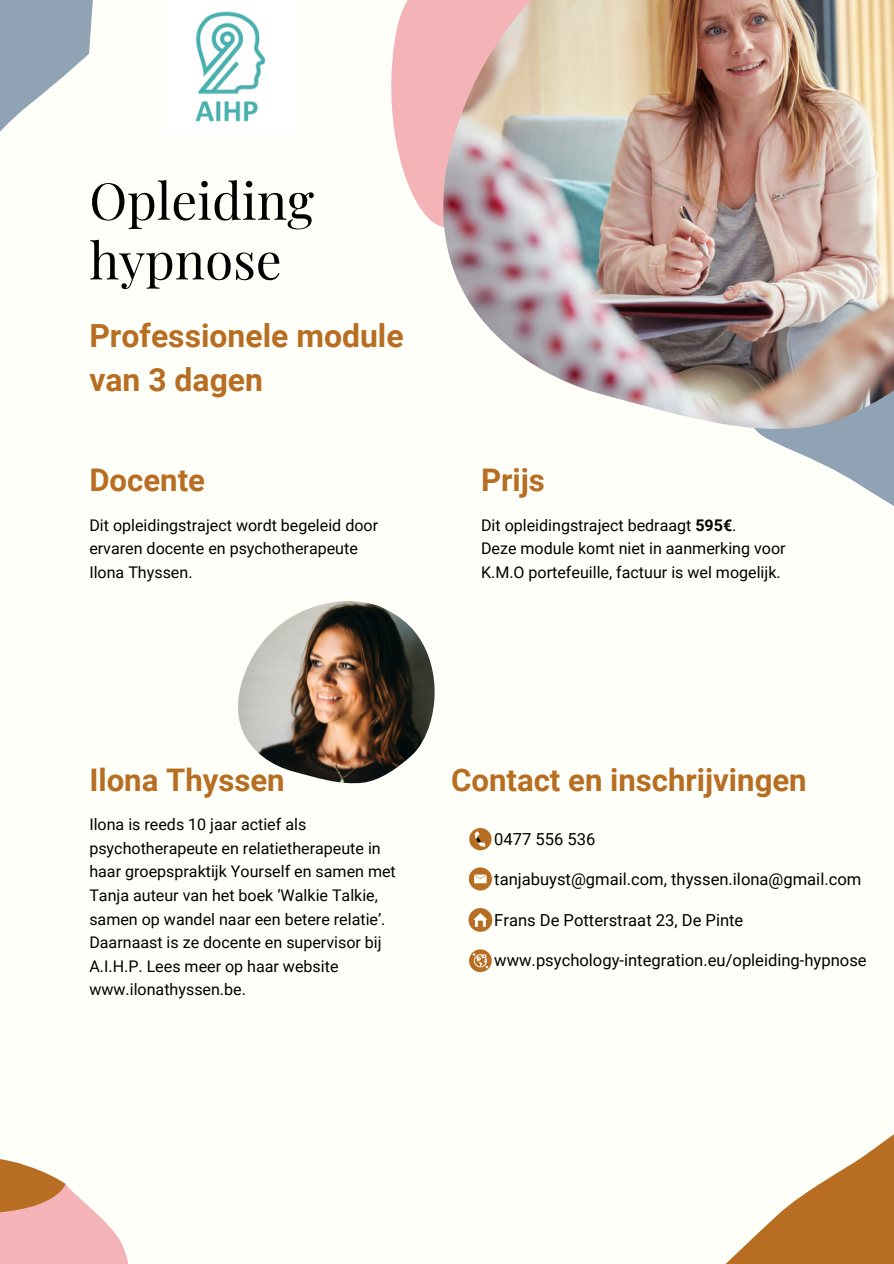
<style>
.page{position:relative;width:894px;height:1264px;background:#fff}
.page>*{position:absolute;margin:0;border:0;box-sizing:border-box;transform-origin:0 0}
.t1{font:51px/59.7px "Playfair Display";color:#000}
.t2{font:700 31.95px/44.4px "Roboto";color:#b76e22}
.t3{font:700 31.2px "Roboto";color:#b76e22}
.t4{font:16.5px "Roboto";color:#000}
.t5{font:16.05px/23.7px "Roboto";color:#000}
.s1{font-weight:700}
</style>
<div class="page">
<div style="left:0;top:0;width:893px;height:1263px;background:#fffffa"></div>
<svg style="left:391px;top:0;width:51px;height:227px;fill:#f4b4b7"></svg>
<svg style="left:0;top:1159px;width:128px;height:104px"></svg>
<svg style="left:755px;top:429px;width:138px;height:77px"></svg>
<svg style="left:0;top:0;width:93px;height:132px"></svg>
<img style="left:442px;top:0;width:451px;height:429px">
<svg style="left:726px;top:1135px;width:167px;height:128px"></svg>
<img style="left:238px;top:601px;width:196px;height:182px">
<div style="left:468px;top:908px;width:24px;height:23px;background:#b76e22;border-radius:50%"></div>
<svg style="left:473px;top:913px;width:14px;height:13px"></svg>
<svg style="left:468px;top:867px;width:24px;height:23px"></svg>
<svg style="left:474px;top:874px;width:12px;height:9px"></svg>
<div style="left:469px;top:949px;width:22px;height:23px;background:#b76e22;border-radius:50%"></div>
<svg style="left:473px;top:953px;width:15px;height:15px"></svg>
<svg style="left:469px;top:828px;width:22px;height:22px"></svg>
<img style="left:195px;top:11px;width:71px;height:111px">
<p class="t1" style="left:89px;top:169px;width:226px">Opleiding hypnose</p>
<p class="t2" style="left:89px;top:314px;width:315px">Professionele module van 3 dagen</p>
<p class="t3" style="left:89px;top:462px;width:117px">Docente</p>
<h1 class="t5" style="left:89px;top:513px;width:290px">Dit opleidingstraject wordt begeleid door ervaren docente en psychotherapeute<br>Ilona Thyssen.</h1>
<p class="t3" style="left:481px;top:462px;width:65px">Prijs</p>
<h2 class="t5" style="left:481px;top:513px;width:257px">Dit opleidingstraject bedraagt <span class="s1">595€</span>.</h2>
<p class="t5" style="left:481px;top:537px;width:306px">Deze module komt niet in aanmerking voor<br>K.M.O portefeuille, factuur is wel mogelijk.</p>
<p class="t3" style="left:89px;top:761px;width:197px">Ilona Thyssen</p>
<h2 class="t5" style="left:89px;top:812px;width:308px">Ilona is reeds 10 jaar actief als psychotherapeute en relatietherapeute in haar groepspraktijk Yourself en samen met Tanja auteur van het boek ‘Walkie Talkie, samen op wandel naar een betere relatie’.<br>Daarnaast is ze docente en supervisor bij A.I.H.P. Lees meer op haar website www.ilonathyssen.be.</h2>
<p class="t3" style="left:451px;top:761px;width:357px">Contact en inschrijvingen</p>
<p class="t4" style="left:494px;top:829px;width:103px">0477 556 536</p>
<h2 class="t4" style="left:494px;top:870px;width:368px">tanjabuyst@gmail.com, thyssen.ilona@gmail.com</h2>
<p class="t4" style="left:494px;top:910px;width:250px">Frans De Potterstraat 23, De Pinte</p>
<h2 class="t4" style="left:494px;top:951px;width:374px">www.psychology-integration.eu/opleiding-hypnose</h2>
</div>
